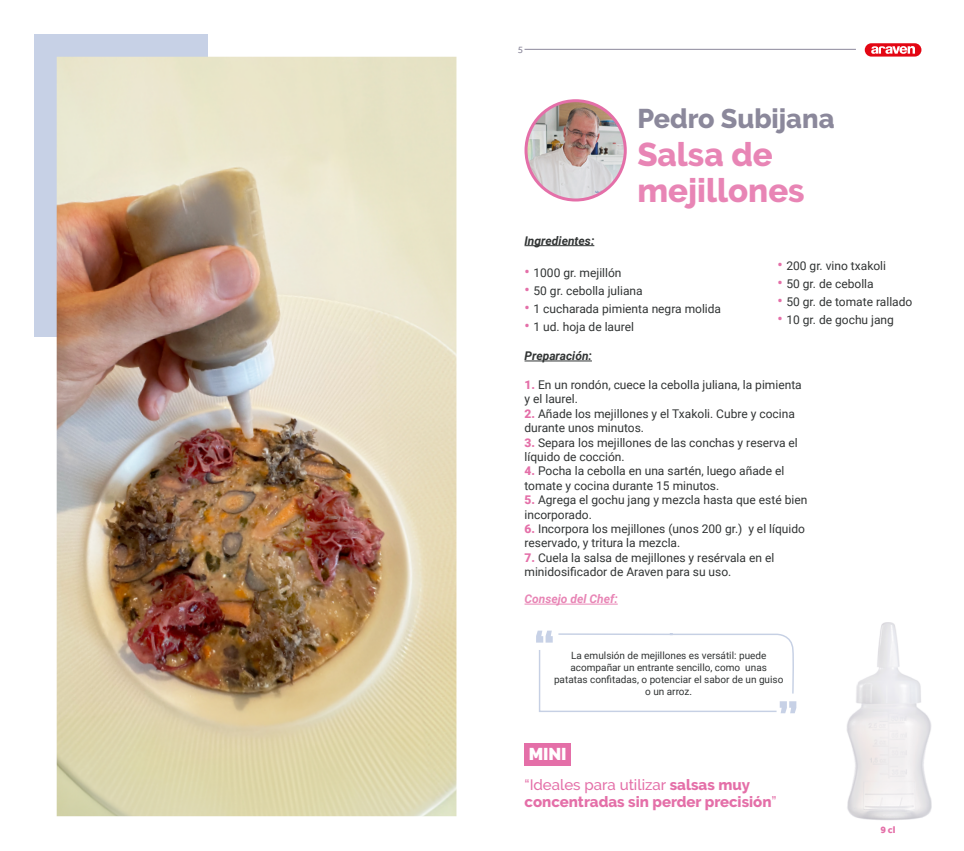
<style>
.page{position:relative;width:964px;height:851px;background:#fff}
.page>*{position:absolute;margin:0;border:0;box-sizing:border-box;transform-origin:0 0}
.t1{font:800 32.9px/35.6px "Raleway";color:#e46fa8}
.t2{font:800 27px "Raleway";color:#8b889b}
.t3{font:900 17.1px "Raleway";color:#fff}
.t4{font:800 15px/17px "Raleway";color:#e46fa8}
.t5{font:12px/14.4px "Roboto";color:#313434}
.t6{font:italic 700 12px "Roboto";color:#313434}
.t7{font:italic 700 12px "Roboto";color:#e46fa8}
.t8{font:10px/12px "Roboto";color:#313434;text-align:center}
.t9{font:800 10px "Effra";color:#e46fa8}
.t10{font:10px "Effra";color:#8b889b}
.s1{font-weight:500;font-size:15px;color:#e46fa8}
.s2{font-weight:900;color:#e46fa8}
.s3{font-weight:500}
</style>
<div class="page">
<svg style="left:865px;top:43px;width:56px;height:14px"></svg>
<hr style="left:524px;top:49px;width:332px;height:1px;background:#8b889b">
<div style="left:35px;top:35px;width:22px;height:301px;background:#c7d1e6"></div>
<div style="left:57px;top:35px;width:151px;height:493px;background:#c7d1e6"></div>
<img style="left:57px;top:57px;width:399px;height:759px">
<img style="left:847px;top:622px;width:85px;height:198px">
<hr style="left:524px;top:245px;width:70px;height:1px;background:#313434">
<hr style="left:524px;top:360px;width:68px;height:1px;background:#313434">
<hr style="left:524px;top:603px;width:94px;height:1px;background:#e46fa8">
<svg style="left:536px;top:630px;width:260px;height:83px"></svg>
<div style="left:524px;top:743px;width:47px;height:22px;background:#e46fa8"></div>
<img style="left:526px;top:101px;width:99px;height:99px;border-radius:50px">
<div style="left:524px;top:99px;width:103px;height:102px;border:3px solid #e46fa8;border-radius:50%"></div>
<p class="t10" style="left:518px;top:43px;width:7px">5</p>
<h2 class="t2" style="left:637px;top:103px;width:199px">Pedro Subijana</h2>
<h1 class="t1" style="left:637px;top:137px;width:169px">Salsa de mejillones</h1>
<p class="t6" style="left:524px;top:232px;width:71px">Ingredientes:</p>
<p class="t5" style="left:524px;top:265px;width:99px"><span class="s1">•</span> 1000 gr. mejillón</p>
<p class="t5" style="left:524px;top:283px;width:120px"><span class="s1">•</span> 50 gr. cebolla juliana</p>
<p class="t5" style="left:524px;top:301px;width:198px"><span class="s1">•</span> 1 cucharada pimienta negra molida</p>
<p class="t5" style="left:524px;top:319px;width:111px"><span class="s1">•</span> 1 ud. hoja de laurel</p>
<p class="t6" style="left:524px;top:347px;width:69px">Preparación:</p>
<p class="t5" style="left:524px;top:377px;width:279px"><span class="s2">1.</span> En un rondón, cuece la cebolla juliana, la pimienta y el laurel.</p>
<p class="t5" style="left:524px;top:406px;width:272px"><span class="s2">2.</span> Añade los mejillones y el Txakoli. Cubre y cocina durante unos minutos.</p>
<p class="t5" style="left:524px;top:434px;width:275px"><span class="s2">3.</span> Separa los mejillones de las conchas y reserva el líquido de cocción.</p>
<p class="t5" style="left:524px;top:463px;width:261px"><span class="s2">4.</span> Pocha la cebolla en una sartén, luego añade el tomate y cocina durante 15 minutos.</p>
<p class="t5" style="left:524px;top:492px;width:284px"><span class="s2">5.</span> Agrega el gochu jang y mezcla hasta que esté bien incorporado.</p>
<p class="t5" style="left:524px;top:521px;width:282px"><span class="s2">6.</span> Incorpora los mejillones (unos 200 gr.) y el líquido reservado, y tritura la mezcla.</p>
<p class="t5" style="left:524px;top:550px;width:251px"><span class="s2">7.</span> Cuela la salsa de mejillones y resérvala en el minidosificador de Araven para su uso.</p>
<p class="t5" style="left:777px;top:258px;width:110px"><span class="s1">•</span> 200 gr. vino txakoli</p>
<p class="t5" style="left:777px;top:276px;width:98px"><span class="s1">•</span> 50 gr. de cebolla</p>
<p class="t5" style="left:777px;top:294px;width:136px"><span class="s1">•</span> 50 gr. de tomate rallado</p>
<p class="t5" style="left:777px;top:312px;width:118px"><span class="s1">•</span> 10 gr. de gochu jang</p>
<p class="t7" style="left:524px;top:590px;width:95px">Consejo del Chef:</p>
<p class="t8" style="left:554px;top:648px;width:231px">La emulsión de mejillones es versátil: puede acompañar un entrante sencillo, como unas patatas confitadas, o potenciar el sabor de un guiso o un arroz.</p>
<h3 class="t3" style="left:529px;top:744px;width:39px">MINI</h3>
<p class="t4" style="left:524px;top:776px;width:254px"><span class="s3">“Ideales para utilizar</span> salsas muy concentradas sin perder precisión<span class="s3">”</span></p>
<p class="t9" style="left:880px;top:823px;width:16px">9 cl</p>
</div>
